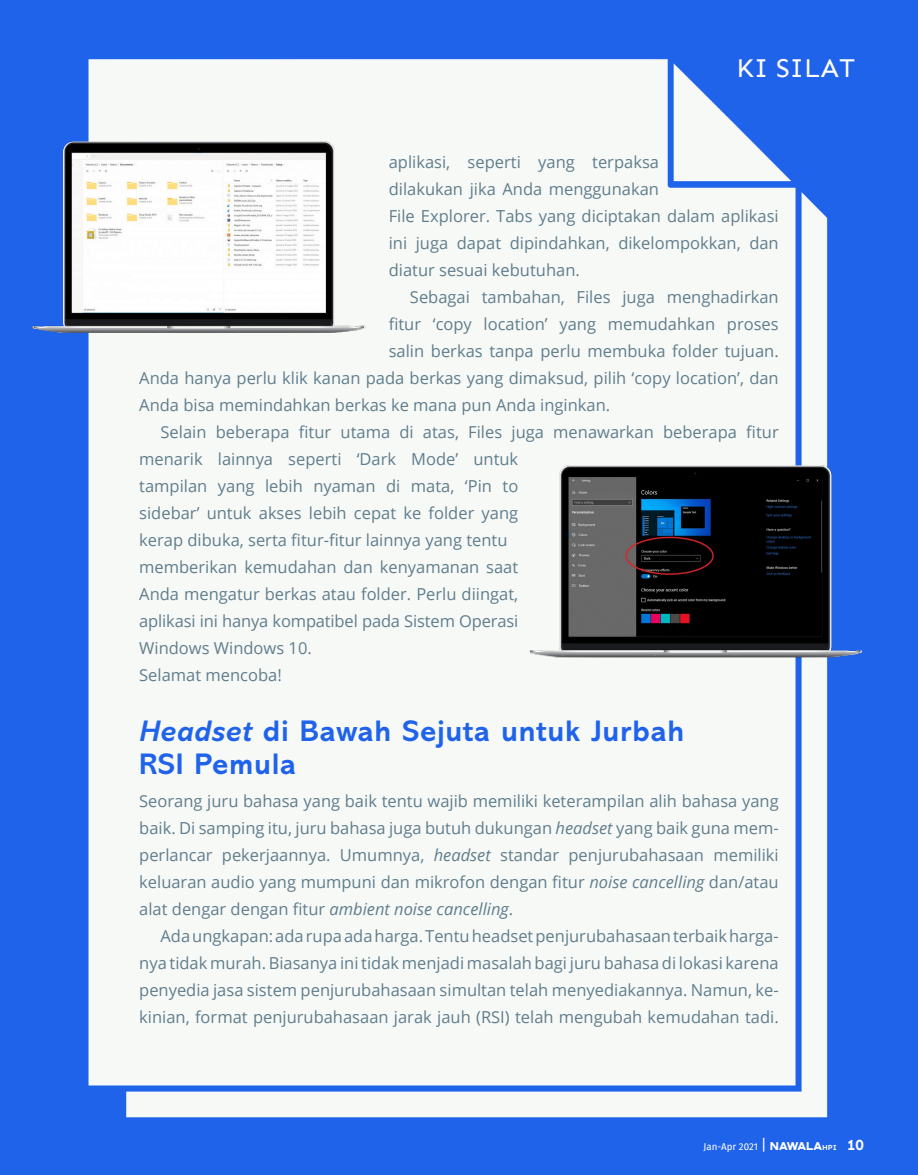
<style>
.page{position:relative;width:918px;height:1175px;background:#fff}
.page>*{position:absolute;margin:0;border:0;box-sizing:border-box;transform-origin:0 0}
.t1{font:700 30px/33px "Abadi MT Std";letter-spacing:.025em;color:#2063eb}
.t2{font:27px "Sen";color:#fff}
.t3{font:16.5px/27px "Open Sans";color:#607d8b;text-align:justify}
.Folio__date{font:9.75px "Fira Sans";color:#fff}
.s1{font-style:italic}
.s2{font-size:15px}
.s3{font-family:"Aemstel";font-size:11.25px}
.s4{font-family:"Sen";font-weight:700;font-size:7.5px}
.s5{font-family:"Sen";font-weight:700;font-size:15px}
</style>
<div class="page">
<img style="left:0;top:0;width:918px;height:1174px">
<img style="left:520px;top:445px;width:351px;height:228px">
<img style="left:17px;top:132px;width:350px;height:208px">
<p class="t2" style="left:736px;top:52px;width:120px">KI SILAT</p>
<p class="t3" style="left:389px;top:148px;width:392px;text-align:left">aplikasi, seperti yang terpaksa<br>dilakukan jika Anda menggunakan<br>File Explorer. Tabs yang diciptakan dalam aplikasi ini juga dapat dipindahkan, dikelompokkan, dan diatur sesuai kebutuhan.</p>
<p class="t3" style="left:410px;top:283px;width:370px">Sebagai tambahan, Files juga menghadirkan</p>
<p class="t3" style="left:389px;top:310px;width:392px">fitur ‘copy location’ yang memudahkan proses</p>
<p class="t3" style="left:389px;top:337px;width:392px">salin berkas tanpa perlu membuka folder tujuan.</p>
<p class="t3" style="left:139px;top:364px;width:641px">Anda hanya perlu klik kanan pada berkas yang dimaksud, pilih ‘copy location’, dan</p>
<p class="t3" style="left:139px;top:391px;width:472px">Anda bisa memindahkan berkas ke mana pun Anda inginkan.</p>
<p class="t3" style="left:139px;top:418px;width:641px;text-align:left;text-indent:21px">Selain beberapa fitur utama di atas, Files juga menawarkan beberapa fitur menarik lainnya seperti ‘Dark Mode’ untuk<br>tampilan yang lebih nyaman di mata, ‘Pin to<br>sidebar’ untuk akses lebih cepat ke folder yang<br>kerap dibuka, serta fitur-fitur lainnya yang tentu</p>
<p class="t3" style="left:139px;top:553px;width:381px">memberikan kemudahan dan kenyamanan saat Anda mengatur berkas atau folder. Perlu diingat, aplikasi ini hanya kompatibel pada Sistem Operasi Windows Windows 10.</p>
<p class="t3" style="left:139px;top:661px;width:144px">Selamat mencoba!</p>
<p class="t1" style="left:139px;top:714px;width:547px"><span class="s1">Headset</span> di Bawah Sejuta untuk Jurbah<br>RSI Pemula</p>
<p class="t3" style="left:139px;top:787px;width:641px">Seorang juru bahasa yang baik tentu wajib memiliki keterampilan alih bahasa yang baik. Di samping itu, juru bahasa juga butuh dukungan <span class="s1">headset</span> yang baik guna mem&shy;perlancar pekerjaannya. Umumnya, <span class="s1">headset</span> standar penjurubahasaan memiliki keluaran audio yang mumpuni dan mikrofon dengan fitur <span class="s1">noise cancelling</span> dan/atau alat dengar dengan fitur <span class="s1">ambient noise cancelling</span>.</p>
<p class="t3" style="left:139px;top:922px;width:641px;text-indent:21px">Ada ungkapan: ada rupa ada harga. Tentu headset penjurubahasaan terbaik harga&shy;nya tidak murah. Biasanya ini tidak menjadi masalah bagi juru bahasa di lokasi karena penyedia jasa sistem penjurubahasaan simultan telah menyediakannya. Namun, ke&shy;kinian, format penjurubahasaan jarak jauh (RSI) telah mengubah kemudahan tadi.</p>
<p class="Folio__date" style="left:703px;top:1139px;width:162px">Jan-Apr 2021 <span class="s2">|</span> <span class="s3">NAWALA</span><span class="s4">HPI</span> <span class="s5">10</span></p>
</div>
